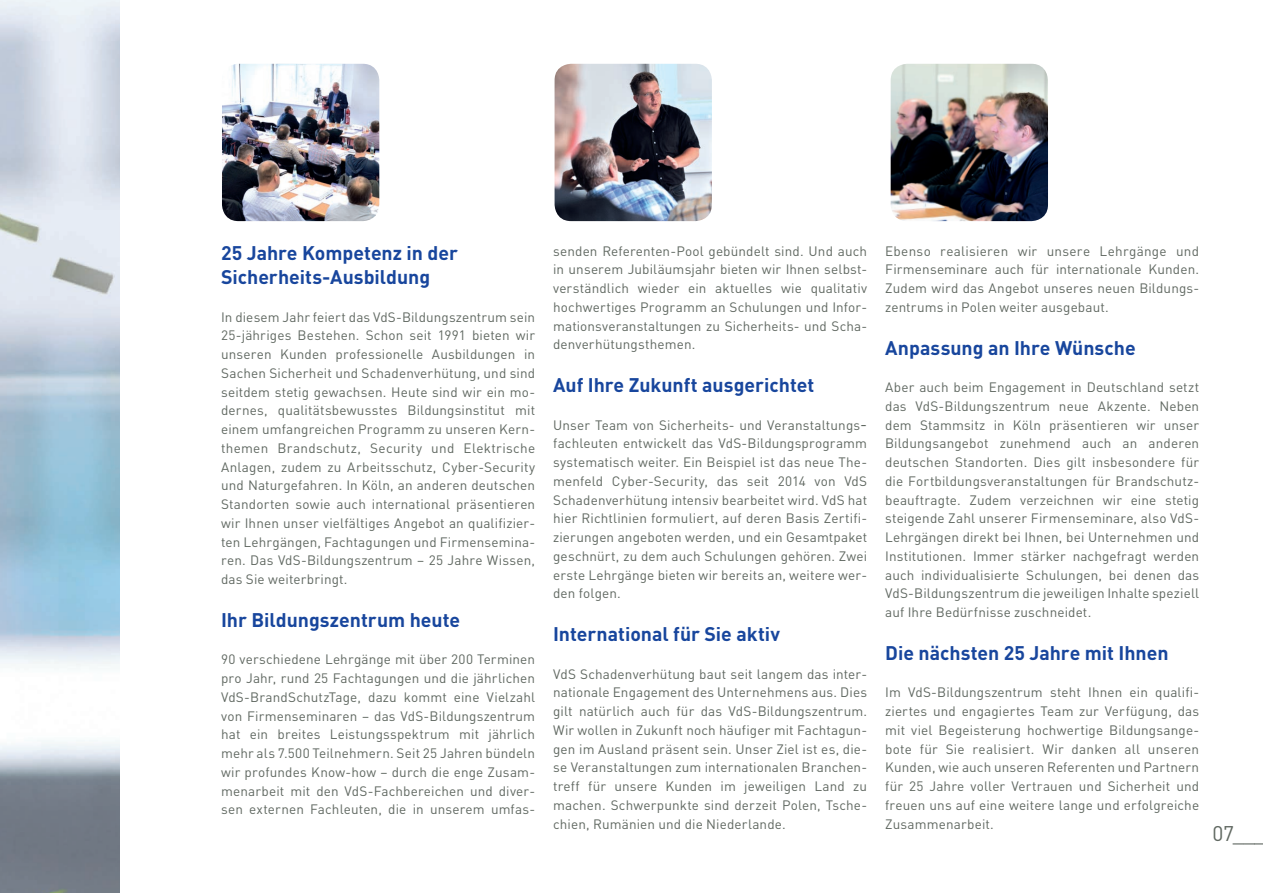
<style>
.page{position:relative;width:1263px;height:893px;background:#fff}
.page>*{position:absolute;margin:0;border:0;box-sizing:border-box;transform-origin:0 0}
.t1{font:21px "DIN Pro";color:#606861}
.t2{font:700 19.5px/24px "DIN Pro";color:#18469d}
.t3{font:13.5px/18.8px "DIN Pro";letter-spacing:.01em;color:#606861;text-align:justify}
</style>
<div class="page">
<img style="left:222px;top:64px;width:157px;height:157px">
<img style="left:555px;top:64px;width:157px;height:157px">
<img style="left:891px;top:64px;width:157px;height:157px">
<h2 class="t2" style="left:221px;top:239px;width:238px">25 Jahre Kompetenz in der<br>Sicherheits-Ausbildung</h2>
<p class="t3" style="left:221px;top:306px;width:316px">In diesem Jahr feiert das VdS-Bildungszentrum sein 25-jähriges Bestehen. Schon seit 1991 bieten wir unseren Kunden professionelle Ausbildungen in Sachen Sicherheit und Schadenverhütung, und sind seitdem stetig gewachsen. Heute sind wir ein mo&shy;dernes, qualitätsbewusstes Bildungsinstitut mit einem umfangreichen Programm zu unseren Kern&shy;themen Brandschutz, Security und Elektrische Anlagen, zudem zu Arbeitsschutz, Cyber-Security und Naturgefahren. In Köln, an anderen deutschen Standorten sowie auch international präsentieren wir Ihnen unser vielfältiges Angebot an qualifizier&shy;ten Lehrgängen, Fachtagungen und Firmensemina&shy;ren. Das VdS-Bildungszentrum – 25 Jahre Wissen, das Sie weiterbringt.</p>
<h2 class="t2" style="left:221px;top:605px;width:240px">Ihr Bildungszentrum heute</h2>
<p class="t3" style="left:221px;top:649px;width:315px">90 verschiedene Lehrgänge mit über 200 Terminen pro Jahr, rund 25 Fachtagungen und die jährlichen VdS-BrandSchutzTage, dazu kommt eine Vielzahl von Firmenseminaren – das VdS-Bildungszentrum hat ein breites Leistungsspektrum mit jährlich mehr als 7.500 Teilnehmern. Seit 25 Jahren bündeln wir profundes Know-how – durch die enge Zusam&shy;menarbeit mit den VdS-Fachbereichen und diver&shy;sen externen Fachleuten, die in unserem umfas-</p>
<p class="t3" style="left:553px;top:240px;width:315px;text-align:left">senden Referenten-Pool gebündelt sind. Und auch in unserem Jubiläumsjahr bieten wir Ihnen selbst&shy;verständlich wieder ein aktuelles wie qualitativ hochwertiges Programm an Schulungen und Infor&shy;mationsveranstaltungen zu Sicherheits- und Scha&shy;denverhütungsthemen.</p>
<h2 class="t2" style="left:553px;top:371px;width:263px">Auf Ihre Zukunft ausgerichtet</h2>
<p class="t3" style="left:553px;top:414px;width:316px;text-align:left">Unser Team von Sicherheits- und Veranstaltungs&shy;fachleuten entwickelt das VdS-Bildungsprogramm systematisch weiter. Ein Beispiel ist das neue The&shy;menfeld Cyber-Security, das seit 2014 von VdS Schadenverhütung intensiv bearbeitet wird. VdS hat hier Richtlinien formuliert, auf deren Basis Zertifi&shy;zierungen angeboten werden, und ein Gesamtpaket geschnürt, zu dem auch Schulungen gehören. Zwei erste Lehrgänge bieten wir bereits an, weitere wer&shy;den folgen.</p>
<h2 class="t2" style="left:553px;top:620px;width:228px">International für Sie aktiv</h2>
<p class="t3" style="left:553px;top:663px;width:315px">VdS Schadenverhütung baut seit langem das inter&shy;nationale Engagement des Unternehmens aus. Dies gilt natürlich auch für das VdS-Bildungszentrum.<br>Wir wollen in Zukunft noch häufiger mit Fachtagun&shy;gen im Ausland präsent sein. Unser Ziel ist es, die&shy;se Veranstaltungen zum internationalen Branchen&shy;treff für unsere Kunden im jeweiligen Land zu machen. Schwerpunkte sind derzeit Polen, Tsche&shy;chien, Rumänien und die Niederlande.</p>
<p class="t3" style="left:885px;top:240px;width:316px;text-align:left">Ebenso realisieren wir unsere Lehrgänge und Firmenseminare auch für internationale Kunden.<br>Zudem wird das Angebot unseres neuen Bildungs&shy;zentrums in Polen weiter ausgebaut.</p>
<h2 class="t2" style="left:885px;top:333px;width:252px">Anpassung an Ihre Wünsche</h2>
<p class="t3" style="left:885px;top:376px;width:316px;text-align:left">Aber auch beim Engagement in Deutschland setzt das VdS-Bildungszentrum neue Akzente. Neben dem Stammsitz in Köln präsentieren wir unser Bildungsangebot zunehmend auch an anderen deutschen Standorten. Dies gilt insbesondere für die Fortbildungsveranstaltungen für Brandschutz&shy;beauftragte. Zudem verzeichnen wir eine stetig steigende Zahl unserer Firmenseminare, also VdS-Lehrgängen direkt bei Ihnen, bei Unternehmen und Institutionen. Immer stärker nachgefragt werden auch individualisierte Schulungen, bei denen das VdS-Bildungszentrum die jeweiligen Inhalte speziell auf Ihre Bedürfnisse zuschneidet.</p>
<h2 class="t2" style="left:885px;top:638px;width:285px">Die nächsten 25 Jahre mit Ihnen</h2>
<p class="t3" style="left:885px;top:682px;width:316px">Im VdS-Bildungszentrum steht Ihnen ein qualifi&shy;ziertes und engagiertes Team zur Verfügung, das mit viel Begeisterung hochwertige Bildungsange&shy;bote für Sie realisiert. Wir danken all unseren Kunden, wie auch unseren Referenten und Partnern für 25 Jahre voller Vertrauen und Sicherheit und freuen uns auf eine weitere lange und erfolgreiche Zusammenarbeit.</p>
<h1 class="t1" style="left:1212px;top:817px;width:55px">07___</h1>
</div>
